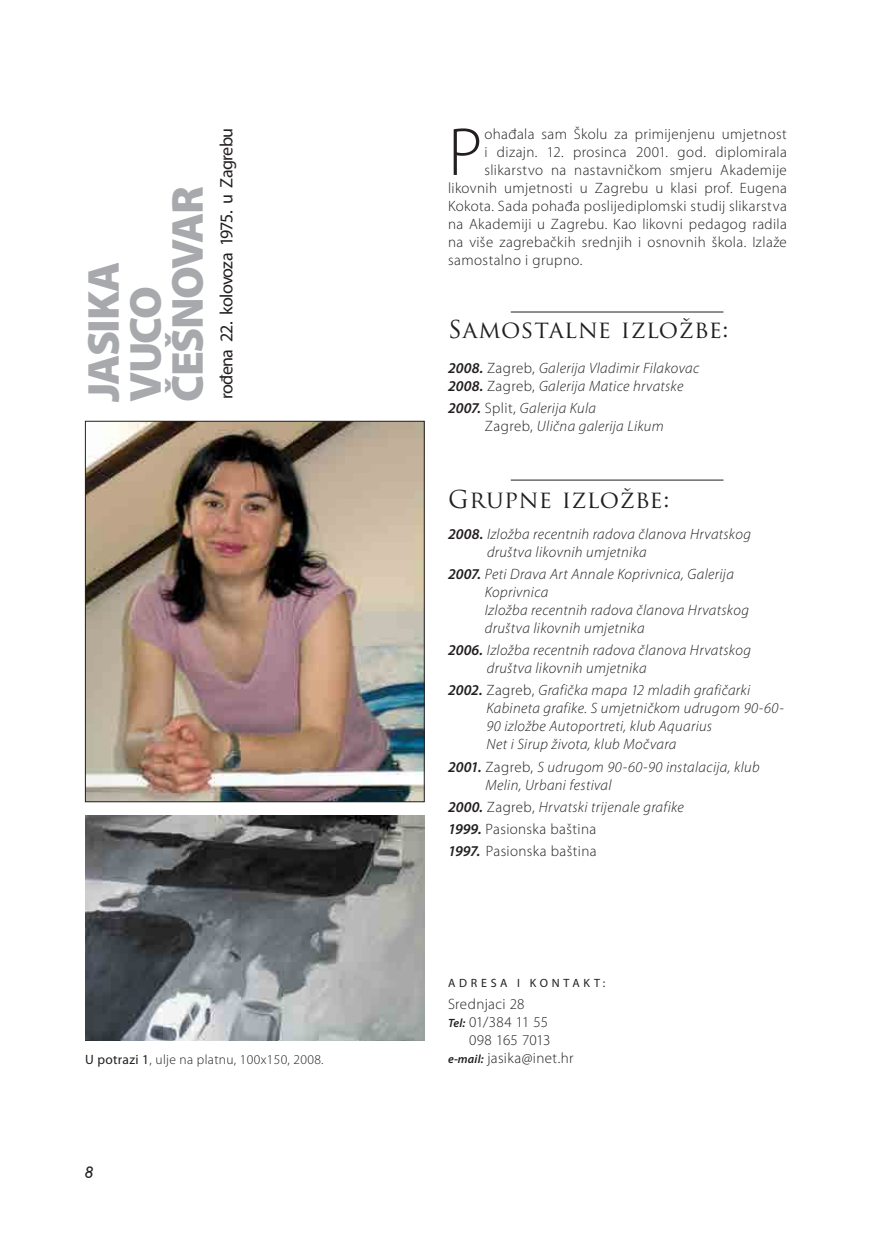
<style>
.page{position:relative;width:872px;height:1234px;background:#fff}
.page>*{position:absolute;margin:0;border:0;box-sizing:border-box;transform-origin:0 0}
.t1{font:300 68.4px "Myriad Pro";color:#231f20}
.t2{font:900 45px/42px "Myriad Pro";letter-spacing:-.035em;color:#a7a9ac}
.t3{font:24px "Trajan Pro";letter-spacing:.025em;color:#231f20}
.t4{font:18px "Myriad Pro";letter-spacing:-.04em;color:#231f20}
.t5{font:italic 16.5px "Humanist 521 BT";color:#231f20}
.t6{font:italic 300 15px/18px "Myriad Pro";letter-spacing:.025em;color:#231f20}
.t7{font:300 15px/22.2px "Myriad Pro";letter-spacing:.025em;color:#231f20}
.t8{font:300 15px "Myriad Pro";color:#231f20}
.t9{font:300 13.5px "Myriad Pro";letter-spacing:.025em;color:#231f20}
.t10{font:12px "Myriad Pro";letter-spacing:.31em;color:#231f20}
.s1{font-weight:600}
.s2{font-style:normal}
.s3{font-weight:600;font-style:italic}
.s4{font-style:italic}
.s5{font-weight:600;font-style:italic;font-size:12px}
.s6{font-weight:400}
</style>
<div class="page">
<img style="left:87px;top:423px;width:335px;height:376px">
<div style="left:85px;top:421px;width:339px;height:380px;border:1px solid #231f20"></div>
<img style="left:85px;top:815px;width:339px;height:225px">
<hr style="left:511px;top:311px;width:212px;height:1px;background:#231f20">
<hr style="left:511px;top:479px;width:212px;height:1px;background:#231f20">
<h2 class="t2" style="left:81px;top:402px;width:217px;rotate:-90deg">JASIKA<br>VUCO<br>ČEŠNOVAR</h2>
<p class="t4" style="left:215px;top:399px;width:273px;rotate:-90deg">rođena 22. kolovoza 1975. u Zagrebu</p>
<h1 class="t1" style="left:448px;top:111px;width:36px">P</h1>
<p class="t7" style="left:484px;top:123px;width:304px">ohađala sam Školu za primijenjenu umjetnost</p>
<p class="t7" style="left:484px;top:141px;width:304px">i dizajn. 12. prosinca 2001. god. diplomirala</p>
<p class="t7" style="left:484px;top:159px;width:304px">slikarstvo na nastavničkom smjeru Akademije</p>
<p class="t7" style="left:448px;top:177px;width:340px">likovnih umjetnosti u Zagrebu u klasi prof. Eugena</p>
<p class="t7" style="left:448px;top:195px;width:340px">Kokota. Sada pohađa poslijediplomski studij slikarstva</p>
<p class="t7" style="left:448px;top:213px;width:340px">na Akademiji u Zagrebu. Kao likovni pedagog radila</p>
<p class="t7" style="left:448px;top:231px;width:340px">na više zagrebačkih srednjih i osnovnih škola. Izlaže</p>
<p class="t7" style="left:448px;top:249px;width:136px">samostalno i grupno.</p>
<h3 class="t3" style="left:448px;top:313px;width:282px">SAMOSTALNE IZLOŽBE:</h3>
<p class="t6" style="left:448px;top:358px;width:253px"><span class="s1">2008.</span> <span class="s2">Zagreb,</span> Galerija Vladimir Filakovac<br><span class="s1">2008.</span> <span class="s2">Zagreb,</span> Galerija Matice hrvatske</p>
<p class="t6" style="left:485px;top:398px;width:180px;text-indent:-37px"><span class="s1">2007.</span> <span class="s2">Split,</span> Galerija Kula<br><span class="s2">Zagreb,</span> Ulična galerija Likum</p>
<h3 class="t3" style="left:448px;top:483px;width:223px">GRUPNE IZLOŽBE:</h3>
<p class="t6" style="left:487px;top:524px;width:265px;text-indent:-39px"><span class="s1">2008.</span> Izložba recentnih radova članova Hrvatskog društva likovnih umjetnika</p>
<p class="t6" style="left:485px;top:564px;width:265px;text-indent:-37px"><span class="s1">2007.</span> Peti Drava Art Annale Koprivnica, Galerija Koprivnica<br>Izložba recentnih radova članova Hrvatskog društva likovnih umjetnika</p>
<p class="t6" style="left:487px;top:640px;width:265px;text-indent:-39px"><span class="s1">2006.</span> Izložba recentnih radova članova Hrvatskog društva likovnih umjetnika</p>
<p class="t6" style="left:486px;top:681px;width:299px;text-indent:-38px"><span class="s1">2002.</span> <span class="s2">Zagreb,</span> Grafička mapa 12 mladih grafičarki Kabineta grafike. S umjetničkom udrugom 90-60- 90 izložbe Autoportreti, klub Aquarius<br>Net i Sirup života, klub Močvara</p>
<p class="t6" style="left:485px;top:757px;width:276px;text-indent:-37px"><span class="s1">2001.</span> <span class="s2">Zagreb,</span> S udrugom 90-60-90 instalacija, klub<br>Melin, Urbani festival</p>
<p class="t7" style="left:448px;top:795px;width:237px"><span class="s3">2000.</span> Zagreb, <span class="s4">Hrvatski trijenale grafike<br></span><span class="s3">1999.</span> Pasionska baština<br><span class="s3">1997.</span> Pasionska baština</p>
<p class="t10" style="left:448px;top:975px;width:159px">ADRESA I KONTAKT:</p>
<p class="t7" style="left:448px;top:992px;width:78px">Srednjaci 28</p>
<p class="t7" style="left:448px;top:1010px;width:101px"><span class="s5">Tel:</span> 01/384 11 55</p>
<p class="t8" style="left:469px;top:1031px;width:83px">098 165 7013</p>
<p class="t9" style="left:85px;top:1050px;width:240px"><span class="s6">U potrazi 1</span>, ulje na platnu, 100x150, 2008.</p>
<p class="t7" style="left:448px;top:1046px;width:127px"><span class="s5">e-mail:</span> jasika@inet.hr</p>
<p class="t5" style="left:85px;top:1162px;width:10px">8</p>
</div>
